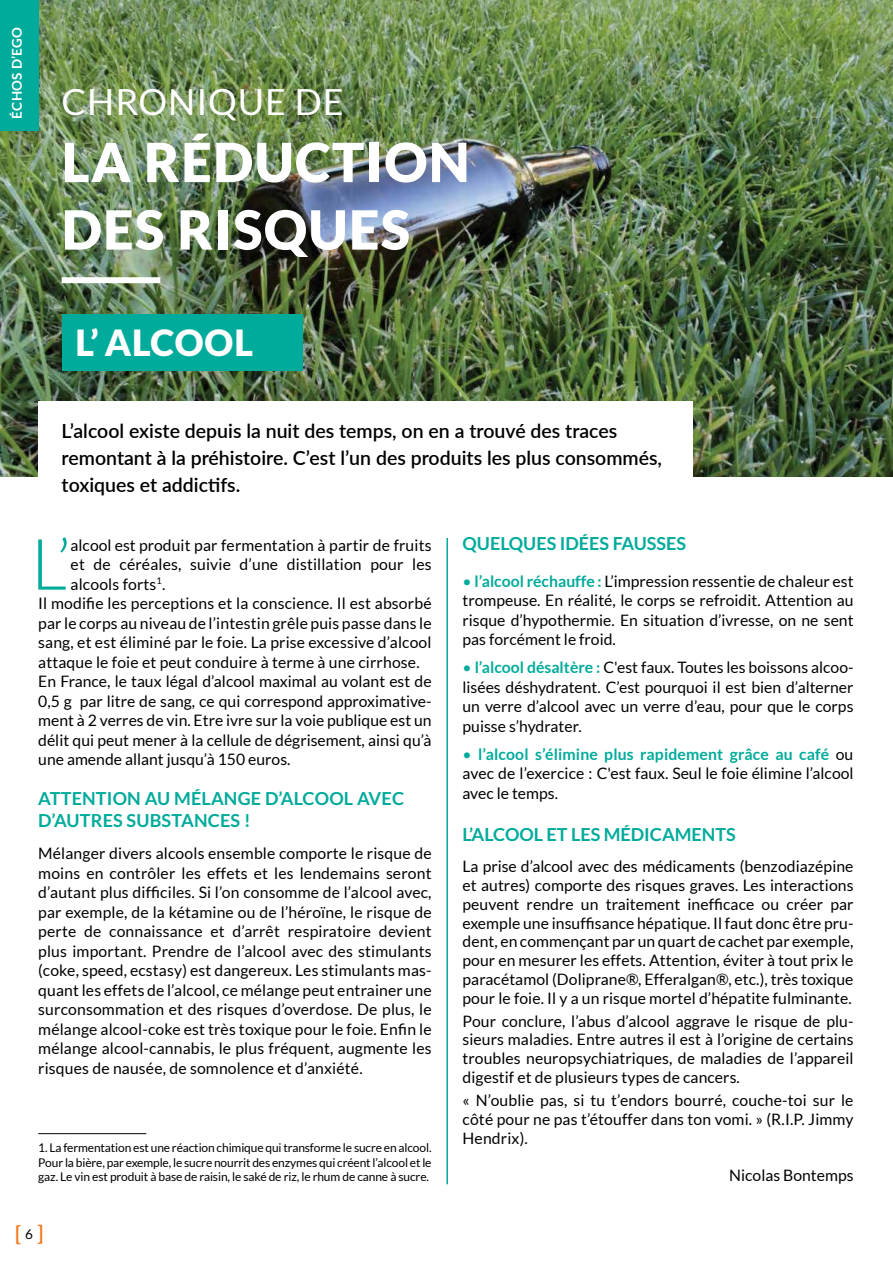
<style>
.page{position:relative;width:893px;height:1263px;background:#fff}
.page>*{position:absolute;margin:0;border:0;box-sizing:border-box;transform-origin:0 0}
.t1{font:300 70.8px "Lato";color:#00ab9b}
.t2{font:900 54px/67.5px "Lato";letter-spacing:.025em;color:#fff}
.t3{font:36px "Lato";color:#fff}
.t4{font:900 36px "Lato";color:#fff}
.t5{font:22.5px "Averia Serif";color:#f47920}
.t6{font:600 19.5px/27px "Lato";color:#000}
.t7{font:700 18px "Lato";letter-spacing:.01em;color:#00ab9b}
.t8{font:15.75px/19.5px "Lato";letter-spacing:.005em;color:#000;text-align:justify}
.t9{font:700 13.5px "Lato";letter-spacing:.025em;color:#fff}
.t10{font:13.5px "Lato";color:#000}
.t11{font:12px/14.4px "Lato";letter-spacing:-.01em;color:#000;text-align:justify}
.s1{color:#00ab9b}
.s2{font-weight:700;color:#00ab9b}
</style>
<div class="page">
<img style="left:0;top:0;width:893px;height:476px">
<div style="left:38px;top:401px;width:655px;height:111px;background:#fff"></div>
<div style="left:62px;top:277px;width:98px;height:6px;background:#fff"></div>
<div style="left:63px;top:315px;width:240px;height:56px;background:#00ab9b"></div>
<div style="left:0;top:0;width:38px;height:130px;background:#00ab9b"></div>
<hr style="left:38px;top:1133px;width:108px;height:1px;background:#000">
<hr style="left:446px;top:538px;width:2px;height:646px;background:#00ab9b">
<p class="t9" style="left:9px;top:119px;width:94px;rotate:-90deg">ÉCHOS D’EGO</p>
<h3 class="t3" style="left:62px;top:82px;width:50px">Chroni</h3>
<h3 class="t3" style="left:208px;top:82px;width:110px">que de</h3>
<h2 class="t2" style="left:62px;top:127px;width:409px">LA RÉDUCTION<br>DES RISQUES</h2>
<h3 class="t4" style="left:75px;top:322px;width:104px">L’ ALCOO</h3>
<h3 class="t4" style="left:234px;top:322px;width:20px">L</h3>
<p class="t6" style="left:62px;top:417px;width:602px">L’alcool existe depuis la nuit des temps, on en a trouvé des traces remontant à la préhistoire. C’est l’un des produits les plus consommés, toxiques et addictifs.</p>
<h1 class="t1" style="left:31px;top:526px;width:41px">L’</h1>
<p class="t8" style="left:71px;top:535px;width:362px">alcool est produit par fermentation à partir de fruits</p>
<p class="t8" style="left:71px;top:554px;width:362px">et de céréales, suivie d’une distillation pour les</p>
<p class="t8" style="left:71px;top:574px;width:96px">alcools forts<sup>1</sup>.</p>
<p class="t8" style="left:38px;top:593px;width:395px">Il modifie les perceptions et la conscience. Il est absorbé</p>
<p class="t8" style="left:38px;top:613px;width:395px">par le corps au niveau de l’intestin grêle puis passe dans le</p>
<p class="t8" style="left:38px;top:632px;width:395px">sang, et est éliminé par le foie. La prise excessive d’alcool</p>
<p class="t8" style="left:38px;top:652px;width:383px">attaque le foie et peut conduire à terme à une cirrhose.</p>
<p class="t8" style="left:38px;top:671px;width:395px">En France, le taux légal d’alcool maximal au volant est de</p>
<p class="t8" style="left:38px;top:691px;width:395px">0,5 g par litre de sang, ce qui correspond approximative-</p>
<p class="t8" style="left:38px;top:710px;width:395px">ment à 2 verres de vin. Etre ivre sur la voie publique est un</p>
<p class="t8" style="left:38px;top:730px;width:395px">délit qui peut mener à la cellule de dégrisement, ainsi qu’à</p>
<p class="t8" style="left:38px;top:749px;width:254px">une amende allant jusqu’à 150 euros.</p>
<p class="t7" style="left:38px;top:788px;width:269px">ATTENTION AU MÉLANGE D’ALCOOL</p>
<p class="t7" style="left:357px;top:788px;width:25px">AVEC</p>
<p class="t7" style="left:38px;top:810px;width:214px">D’AUTRES SUBSTANCES !</p>
<p class="t8" style="left:38px;top:844px;width:395px">Mélanger divers alcools ensemble comporte le risque de moins en contrôler les effets et les lendemains seront d’autant plus difficiles. Si l’on consomme de l’alcool avec, par exemple, de la kétamine ou de l’héroïne, le risque de perte de connaissance et d’arrêt respiratoire devient plus important. Prendre de l’alcool avec des stimulants (coke, speed, ecstasy) est dangereux. Les stimulants mas&shy;quant les effets de l’alcool, ce mélange peut entrainer une surconsommation et des risques d’overdose. De plus, le mélange alcool-coke est très toxique pour le foie. Enfin le mélange alcool-cannabis, le plus fréquent, augmente les risques de nausée, de somnolence et d’anxiété.</p>
<p class="t11" style="left:38px;top:1141px;width:395px">1. La fermentation est une réaction chimique qui transforme le sucre en alcool.<br>Pour la bière, par exemple, le sucre nourrit des enzymes qui créent l’alcool et le gaz. Le vin est produit à base de raisin, le saké de riz, le rhum de canne à sucre.</p>
<p class="t7" style="left:463px;top:533px;width:115px">QUELQUES IDÉES</p>
<p class="t7" style="left:613px;top:533px;width:45px">FAUSSES</p>
<p class="t8" style="left:463px;top:571px;width:392px"><span class="s1">•</span> <span class="s2">L’ALCOOL RÉCHAUFFE :</span> L’impression ressentie de chaleur est trompeuse. En réalité, le corps se refroidit. Attention au risque d’hypothermie. En situation d’ivresse, on ne sent pas forcément le froid.</p>
<p class="t8" style="left:463px;top:657px;width:392px"><span class="s1">•</span> <span class="s2">L’ALCOOL DÉSALTÈRE :</span> C'est faux. Toutes les boissons alcoo&shy;lisées déshydratent. C’est pourquoi il est bien d’alterner un verre d’alcool avec un verre d’eau, pour que le corps puisse s’hydrater.</p>
<p class="t8" style="left:463px;top:744px;width:392px"><span class="s1">•</span> <span class="s2">L’ALCOOL S’ÉLIMINE PLUS RAPIDEMENT GRÂCE AU CAFÉ</span> ou avec de l’exercice : C'est faux. Seul le foie élimine l’alcool avec le temps.</p>
<p class="t7" style="left:463px;top:824px;width:35px">L’ALCOOL</p>
<p class="t7" style="left:547px;top:824px;width:35px">ET LES</p>
<p class="t7" style="left:604px;top:824px;width:133px">MÉDICAMENTS</p>
<p class="t8" style="left:463px;top:857px;width:392px;line-height:18.8px">La prise d’alcool avec des médicaments (benzodiazépine et autres) comporte des risques graves. Les interactions peuvent rendre un traitement inefficace ou créer par exemple une insuffisance hépatique. Il faut donc être pru&shy;dent, en commençant par un quart de cachet par exemple, pour en mesurer les effets. Attention, éviter à tout prix le paracétamol (Doliprane®, Efferalgan®, etc.), très toxique pour le foie. Il y a un risque mortel d’hépatite fulminante.</p>
<p class="t8" style="left:463px;top:1011px;width:393px;line-height:18.8px">Pour conclure, l’abus d’alcool aggrave le risque de plu&shy;sieurs maladies. Entre autres il est à l’origine de certains troubles neuropsychiatriques, de maladies de l’appareil digestif et de plusieurs types de cancers.</p>
<p class="t8" style="left:463px;top:1090px;width:392px;line-height:19px">« N’oublie pas, si tu t’endors bourré, couche-toi sur le côté pour ne pas t’étouffer dans ton vomi. » (R.I.P. Jimmy Hendrix).</p>
<p class="t8" style="left:729px;top:1165px;width:126px">Nicolas Bontemps</p>
<h3 class="t5" style="left:14px;top:1221px;width:9px">[</h3>
<h3 class="t5" style="left:44px;top:1248px;width:9px;rotate:-180deg">[</h3>
<p class="t10" style="left:25px;top:1227px;width:9px">6</p>
</div>
